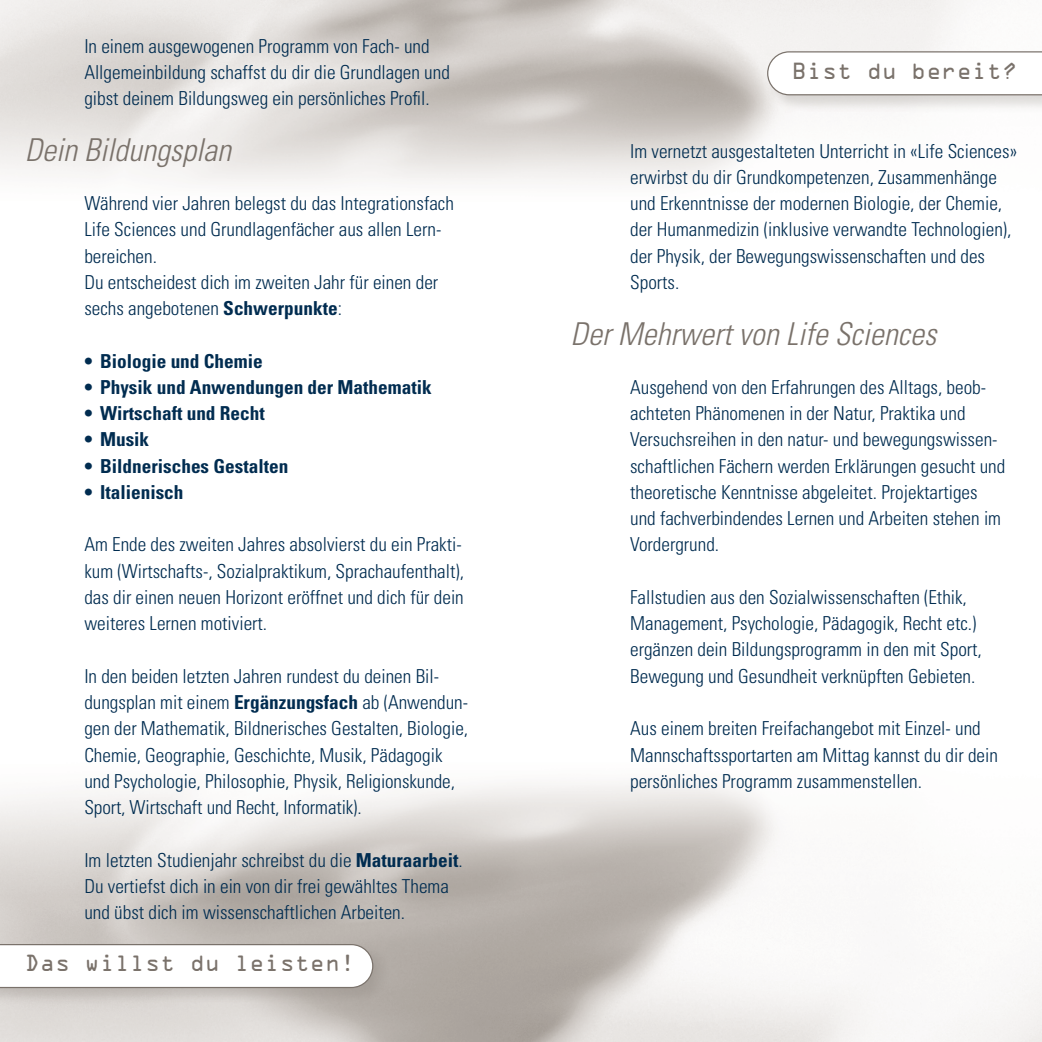
<style>
.page{position:relative;width:1042px;height:1042px;background:#fff}
.page>*{position:absolute;margin:0;border:0;box-sizing:border-box;transform-origin:0 0}
.t1{font:italic 300 condensed 31.5px "Univers LT Std";color:#7a726b}
.t2{font:21px "OCRA Std";color:#7a726b}
.t3{font:300 condensed 19.25px/26.2px "Univers LT Std";color:#002c50}
.t4{font:700 condensed 19.25px "Univers LT Std";color:#002c50}
.s1{font-weight:700}
</style>
<div class="page">
<div style="left:0;top:942px;width:390px;height:63px;background:#7a726b;opacity:.25"></div>
<svg style="left:0;top:944px;width:373px;height:44px"></svg>
<svg style="left:521px;top:770px;width:521px;height:272px"></svg>
<svg style="left:521px;top:0;width:521px;height:196px"></svg>
<div style="left:765px;top:49px;width:277px;height:63px;background:#7a726b;opacity:.25"></div>
<svg style="left:767px;top:51px;width:275px;height:44px"></svg>
<p class="t3" style="left:84px;top:33px;width:367px">In einem ausgewogenen Programm von Fach- und<br>Allgemeinbildung schaffst du dir die Grundlagen und gibst deinem Bildungsweg ein persönliches Profil.</p>
<h1 class="t1" style="left:25px;top:131px;width:208px">Dein Bildungsplan</h1>
<p class="t3" style="left:84px;top:190px;width:371px">Während vier Jahren belegst du das Integrationsfach Life Sciences und Grundlagenfächer aus allen Lern&shy;bereichen.<br>Du entscheidest dich im zweiten Jahr für einen der sechs angebotenen <span class="s1">Schwerpunkte</span>:</p>
<p class="t4" style="left:84px;top:349px;width:180px">• Biologie und Chemie</p>
<p class="t4" style="left:84px;top:375px;width:349px">• Physik und Anwendungen der Mathematik</p>
<p class="t4" style="left:84px;top:401px;width:182px">• Wirtschaft und Recht</p>
<p class="t4" style="left:84px;top:428px;width:66px">• Musik</p>
<p class="t4" style="left:84px;top:454px;width:205px">• Bildnerisches Gestalten</p>
<p class="t4" style="left:84px;top:480px;width:101px">• Italienisch</p>
<p class="t3" style="left:84px;top:531px;width:381px;text-align:justify">Am Ende des zweiten Jahres absolvierst du ein Prakti&shy;kum (Wirtschafts-, Sozialpraktikum, Sprachaufenthalt), das dir einen neuen Horizont eröffnet und dich für dein weiteres Lernen motiviert.</p>
<p class="t3" style="left:84px;top:663px;width:385px">In den beiden letzten Jahren rundest du deinen Bil&shy;dungsplan mit einem <span class="s1">Ergänzungsfach</span> ab (Anwendun&shy;gen der Mathematik, Bildnerisches Gestalten, Biologie, Chemie, Geographie, Geschichte, Musik, Pädagogik und Psychologie, Philosophie, Physik, Religionskunde, Sport, Wirtschaft und Recht, Informatik).</p>
<p class="t3" style="left:84px;top:846px;width:380px">Im letzten Studienjahr schreibst du die <span class="s1">Maturaarbeit</span>.<br>Du vertiefst dich in ein von dir frei gewähltes Thema und übst dich im wissenschaftlichen Arbeiten.</p>
<p class="t2" style="left:25px;top:954px;width:332px">Das willst du leisten!</p>
<p class="t2" style="left:792px;top:61px;width:227px">Bist du bereit?</p>
<p class="t3" style="left:630px;top:138px;width:388px">Im vernetzt ausgestalteten Unterricht in «Life Sciences» erwirbst du dir Grundkompetenzen, Zusammenhänge und Erkenntnisse der modernen Biologie, der Chemie, der Humanmedizin (inklusive verwandte Technologien), der Physik, der Bewegungswissenschaften und des Sports.</p>
<h1 class="t1" style="left:570px;top:315px;width:367px">Der Mehrwert von Life Sciences</h1>
<p class="t3" style="left:630px;top:374px;width:377px">Ausgehend von den Erfahrungen des Alltags, beob&shy;achteten Phänomenen in der Natur, Praktika und Versuchsreihen in den natur- und bewegungswissen&shy;schaftlichen Fächern werden Erklärungen gesucht und theoretische Kenntnisse abgeleitet. Projektartiges und fachverbindendes Lernen und Arbeiten stehen im Vordergrund.</p>
<p class="t3" style="left:630px;top:584px;width:353px">Fallstudien aus den Sozialwissenschaften (Ethik, Management, Psychologie, Pädagogik, Recht etc.) ergänzen dein Bildungsprogramm in den mit Sport, Bewegung und Gesundheit verknüpften Gebieten.</p>
<p class="t3" style="left:630px;top:715px;width:369px">Aus einem breiten Freifachangebot mit Einzel- und<br>Mannschaftssportarten am Mittag kannst du dir dein persönliches Programm zusammenstellen.</p>
</div>
